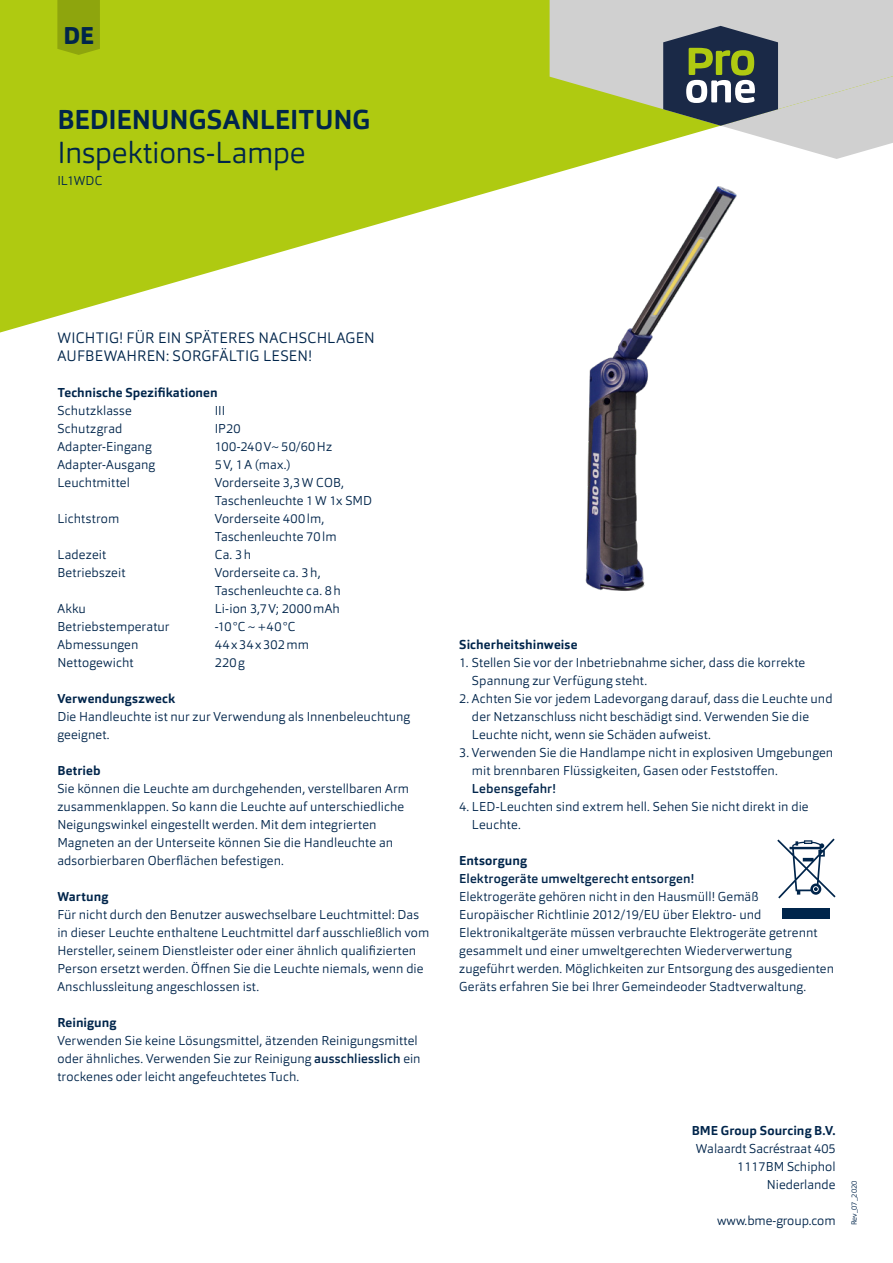
<style>
.page{position:relative;width:893px;height:1263px;background:#fff}
.page>*{position:absolute;margin:0;border:0;box-sizing:border-box;transform-origin:0 0}
.t1{font:300 30px "Orgon";letter-spacing:-.01em;color:#00254b}
.t2{font:700 27px "Orgon";letter-spacing:-.005em;color:#00254b}
.t3{font:800 24px "Orgon";color:#00254b}
.t4{font:300 15px/18px "Orgon";letter-spacing:.01em;color:#00254b}
.t5{font:300 12.75px/18px "Orgon";letter-spacing:.005em;color:#00254b}
.t6{font:700 12.75px "Orgon";letter-spacing:.01em;color:#00254b}
.t7{font:500 12.75px "Orgon";letter-spacing:.015em;color:#00254b}
.t8{font:300 12.75px "Orgon";letter-spacing:.03em;color:#00254b}
.t9{font:300 12.75px "Orgon";letter-spacing:.085em;color:#00254b}
.t10{font:300 7.5px "Orgon";color:#00254b}
.s1{font-weight:500}
</style>
<div class="page">
<svg style="left:0;top:0;width:605px;height:332px;fill:#afca11"></svg>
<svg style="left:550px;top:0;width:343px;height:159px;background:#b5bba1"></svg>
<svg style="left:777px;top:838px;width:59px;height:60px"></svg>
<div style="left:782px;top:908px;width:48px;height:11px;background:#00254b"></div>
<svg style="left:57px;top:0;width:43px;height:55px;background:#90a70d"></svg>
<img style="left:580px;top:181px;width:157px;height:410px">
<h3 class="t3" style="left:64px;top:20px;width:32px">DE</h3>
<h2 class="t2" style="left:58px;top:103px;width:315px">BEDIENUNGSANLEITUNG</h2>
<h1 class="t1" style="left:57px;top:134px;width:250px">Inspektions-Lampe</h1>
<p class="t5" style="left:57px;top:172px;width:46px">IL1WDC</p>
<p class="t4" style="left:57px;top:329px;width:319px">WICHTIG! FÜR EIN SPÄTERES NACHSCHLAGEN<br>AUFBEWAHREN: SORGFÄLTIG LESEN!</p>
<p class="t6" style="left:57px;top:385px;width:162px">Technische Spezifikationen</p>
<p class="t5" style="left:57px;top:402px;width:76px">Schutzklasse</p>
<p class="t5" style="left:215px;top:402px;width:12px">III</p>
<p class="t5" style="left:57px;top:420px;width:67px">Schutzgrad</p>
<p class="t5" style="left:215px;top:420px;width:27px">IP20</p>
<p class="t5" style="left:57px;top:438px;width:96px">Adapter-Eingang</p>
<p class="t8" style="left:215px;top:439px;width:119px">100-240V~50/60Hz</p>
<p class="t5" style="left:57px;top:456px;width:99px">Adapter-Ausgang</p>
<p class="t5" style="left:215px;top:456px;width:77px">5V, 1A (max.)</p>
<p class="t5" style="left:57px;top:474px;width:74px">Leuchtmittel</p>
<p class="t5" style="left:215px;top:474px;width:159px">Vorderseite 3,3W COB,<br>Taschenleuchte 1W 1x SMD</p>
<p class="t5" style="left:57px;top:510px;width:63px">Lichtstrom</p>
<p class="t5" style="left:215px;top:510px;width:123px">Vorderseite 400lm,<br>Taschenleuchte 70lm</p>
<p class="t5" style="left:57px;top:546px;width:50px">Ladezeit</p>
<p class="t5" style="left:215px;top:546px;width:38px">Ca. 3h</p>
<p class="t5" style="left:57px;top:564px;width:69px">Betriebszeit</p>
<p class="t5" style="left:215px;top:564px;width:128px">Vorderseite ca. 3h,<br>Taschenleuchte ca. 8h</p>
<p class="t5" style="left:57px;top:600px;width:30px">Akku</p>
<p class="t8" style="left:215px;top:601px;width:127px">Li-ion 3,7V; 2000mAh</p>
<p class="t5" style="left:57px;top:618px;width:114px">Betriebstemperatur</p>
<p class="t5" style="left:215px;top:618px;width:82px">-10°C~+40°C</p>
<p class="t5" style="left:57px;top:636px;width:83px">Abmessungen</p>
<p class="t9" style="left:215px;top:637px;width:96px">44x34x302mm</p>
<p class="t5" style="left:57px;top:654px;width:78px">Nettogewicht</p>
<p class="t5" style="left:215px;top:654px;width:32px">220g</p>
<p class="t6" style="left:57px;top:691px;width:119px">Verwendungszweck</p>
<p class="t5" style="left:57px;top:708px;width:354px">Die Handleuchte ist nur zur Verwendung als Innenbeleuchtung geeignet.</p>
<p class="t6" style="left:57px;top:763px;width:45px">Betrieb</p>
<p class="t5" style="left:57px;top:780px;width:353px">Sie können die Leuchte am durchgehenden, verstellbaren Arm zusammenklappen. So kann die Leuchte auf unterschiedliche Neigungswinkel eingestellt werden. Mit dem integrierten Magneten an der Unterseite können Sie die Handleuchte an adsorbierbaren Oberflächen befestigen.</p>
<p class="t6" style="left:57px;top:889px;width:52px">Wartung</p>
<p class="t5" style="left:57px;top:906px;width:373px">Für nicht durch den Benutzer auswechselbare Leuchtmittel: Das in dieser Leuchte enthaltene Leuchtmittel darf ausschließlich vom Hersteller, seinem Dienstleister oder einer ähnlich qualifizierten Person ersetzt werden. Öffnen Sie die Leuchte niemals, wenn die Anschlussleitung angeschlossen ist.</p>
<p class="t6" style="left:57px;top:1015px;width:60px">Reinigung</p>
<p class="t5" style="left:57px;top:1032px;width:365px">Verwenden Sie keine Lösungsmittel, ätzenden Reinigungsmittel oder ähnliches. Verwenden Sie zur Reinigung <span class="s1">ausschliesslich</span> ein trockenes oder leicht angefeuchtetes Tuch.</p>
<p class="t6" style="left:459px;top:637px;width:120px">Sicherheitshinweise</p>
<p class="t5" style="left:472px;top:654px;width:335px;text-indent:-13px">1. Stellen Sie vor der Inbetriebnahme sicher, dass die korrekte<br>Spannung zur Verfügung steht.</p>
<p class="t5" style="left:472px;top:690px;width:362px;text-indent:-13px">2. Achten Sie vor jedem Ladevorgang darauf, dass die Leuchte und der Netzanschluss nicht beschädigt sind. Verwenden Sie die<br>Leuchte nicht, wenn sie Schäden aufweist.</p>
<p class="t5" style="left:472px;top:744px;width:363px;text-indent:-13px">3. Verwenden Sie die Handlampe nicht in explosiven Umgebungen mit brennbaren Flüssigkeiten, Gasen oder Feststoffen.</p>
<p class="t7" style="left:472px;top:781px;width:85px">Lebensgefahr!</p>
<p class="t5" style="left:472px;top:798px;width:338px;text-indent:-13px">4. LED-Leuchten sind extrem hell. Sehen Sie nicht direkt in die<br>Leuchte.</p>
<p class="t6" style="left:459px;top:853px;width:69px">Entsorgung</p>
<p class="t7" style="left:459px;top:871px;width:236px">Elektrogeräte umweltgerecht entsorgen!</p>
<p class="t5" style="left:459px;top:888px;width:376px">Elektrogeräte gehören nicht in den Hausmüll! Gemäß Europäischer Richtlinie 2012/19/EU über Elektro- und Elektronikaltgeräte müssen verbrauchte Elektrogeräte getrennt gesammelt und einer umweltgerechten Wiederverwertung zugeführt werden. Möglichkeiten zur Entsorgung des ausgedienten Geräts erfahren Sie bei Ihrer Gemeindeoder Stadtverwaltung.</p>
<p class="t6" style="left:692px;top:1123px;width:145px">BME Group Sourcing B.V.</p>
<p class="t5" style="left:696px;top:1140px;width:141px;text-align:right">Walaardt Sacréstraat 405<br>1117BM Schiphol<br>Niederlande</p>
<p class="t5" style="left:717px;top:1212px;width:120px">www.bme-group.com</p>
<p class="t10" style="left:849px;top:1225px;width:46px;rotate:-90deg">Rev_07_2020</p>
</div>
